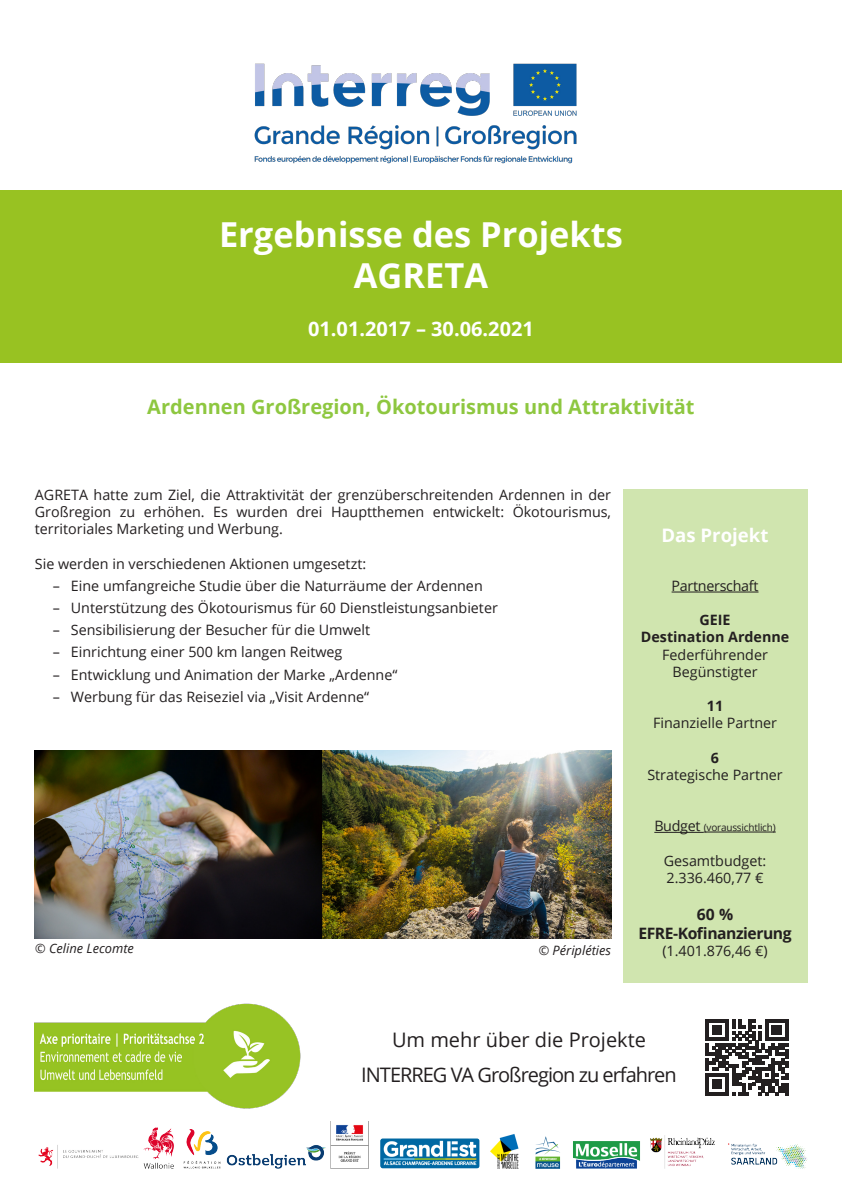
<style>
.page{position:relative;width:842px;height:1191px;background:#fff}
.page>*{position:absolute;margin:0;border:0;box-sizing:border-box;transform-origin:0 0}
.t1{font:700 34.4px "Open Sans";color:#fff}
.t2{font:700 20px "Open Sans";color:#8ec740}
.t3{font:20px "Open Sans";letter-spacing:-.05em;color:#231f20}
.t4{font:700 20px "Open Sans";color:#fff}
.t5{font:20px "Open Sans";color:#231f20}
.t6{font:700 18.6px "Open Sans";color:#fff}
.t7{font:700 15.7px "Open Sans";letter-spacing:-.03em;color:#231f20}
.t8{font:14.3px/17.2px "Open Sans";color:#231f20;text-align:justify}
.t9{font:700 14.3px "Open Sans";color:#231f20}
.t10{font:14.3px "Open Sans";letter-spacing:-.02em;color:#231f20}
.t11{font:italic 12.9px "Open Sans";color:#231f20}
.t12{font:10px "Open Sans";letter-spacing:-.02em;color:#231f20}
.s1{font-size:14.3px}
</style>
<div class="page">
<img style="left:35px;top:1003px;width:266px;height:106px">
<div style="left:0;top:190px;width:842px;height:172px;background:#98c222"></div>
<svg style="left:705px;top:1019px;width:83px;height:76px"></svg>
<div style="left:623px;top:489px;width:184px;height:493px;background:#d0e5af"></div>
<hr style="left:672px;top:591px;width:86px;height:1px;background:#231f20">
<hr style="left:654px;top:832px;width:50px;height:1px;background:#231f20">
<hr style="left:704px;top:831px;width:72px;height:1px;background:#231f20">
<img style="left:38px;top:1121px;width:769px;height:48px">
<img style="left:254px;top:63px;width:323px;height:101px">
<img style="left:35px;top:751px;width:576px;height:187px">
<p class="t1" style="left:219px;top:210px;width:405px">Ergebnisse des Projekts</p>
<p class="t1" style="left:354px;top:251px;width:136px">AGRETA</p>
<p class="t4" style="left:308px;top:315px;width:227px">01.01.2017 – 30.06.2021</p>
<p class="t2" style="left:147px;top:392px;width:549px">Ardennen Großregion, Ökotourismus und Attraktivität</p>
<p class="t8" style="left:35px;top:486px;width:578px">AGRETA hatte zum Ziel, die Attraktivität der grenzüberschreitenden Ardennen in der Großregion zu erhöhen. Es wurden drei Hauptthemen entwickelt: Ökotourismus, territoriales Marketing und Werbung.</p>
<p class="t8" style="left:35px;top:554px;width:333px">Sie werden in verschiedenen Aktionen umgesetzt:</p>
<p class="t8" style="left:53px;top:577px;width:431px">– Eine umfangreiche Studie über die Naturräume der Ardennen</p>
<p class="t8" style="left:53px;top:599px;width:446px">– Unterstützung des Ökotourismus für 60 Dienstleistungsanbieter</p>
<p class="t8" style="left:53px;top:621px;width:319px">– Sensibilisierung der Besucher für die Umwelt</p>
<p class="t8" style="left:53px;top:643px;width:291px">– Einrichtung einer 500 km langen Reitweg</p>
<p class="t8" style="left:53px;top:665px;width:346px">– Entwicklung und Animation der Marke „Ardenne“</p>
<p class="t8" style="left:53px;top:687px;width:318px">– Werbung für das Reiseziel via „Visit Ardenne“</p>
<p class="t11" style="left:35px;top:940px;width:101px">© Celine Lecomte</p>
<p class="t11" style="left:538px;top:942px;width:74px">© Péripléties</p>
<p class="t6" style="left:661px;top:522px;width:108px">Das Projekt</p>
<p class="t10" style="left:672px;top:576px;width:88px">Partnerschaft</p>
<p class="t9" style="left:699px;top:610px;width:33px">GEIE</p>
<p class="t9" style="left:641px;top:627px;width:150px">Destination Ardenne</p>
<p class="t8" style="left:662px;top:645px;width:107px;text-align:center">Federführender<br>Begünstigter</p>
<p class="t9" style="left:707px;top:696px;width:18px">11</p>
<p class="t8" style="left:653px;top:714px;width:125px">Finanzielle Partner</p>
<p class="t9" style="left:711px;top:747px;width:10px">6</p>
<p class="t8" style="left:647px;top:765px;width:137px">Strategische Partner</p>
<p class="t12" style="left:654px;top:820px;width:123px"><span class="s1">Budget</span> (voraussichtlich)</p>
<p class="t8" style="left:664px;top:851px;width:104px">Gesamtbudget:</p>
<p class="t8" style="left:667px;top:868px;width:98px">2.336.460,77 €</p>
<p class="t7" style="left:697px;top:903px;width:38px">60 %</p>
<p class="t7" style="left:638px;top:922px;width:155px">EFRE-Kofinanzierung</p>
<p class="t8" style="left:662px;top:942px;width:107px">(1.401.876,46 €)</p>
<p class="t5" style="left:392px;top:1026px;width:256px">Um mehr über die Projekte</p>
<p class="t3" style="left:361px;top:1060px;width:317px">INTERREG VA Großregion zu erfahren</p>
</div>
